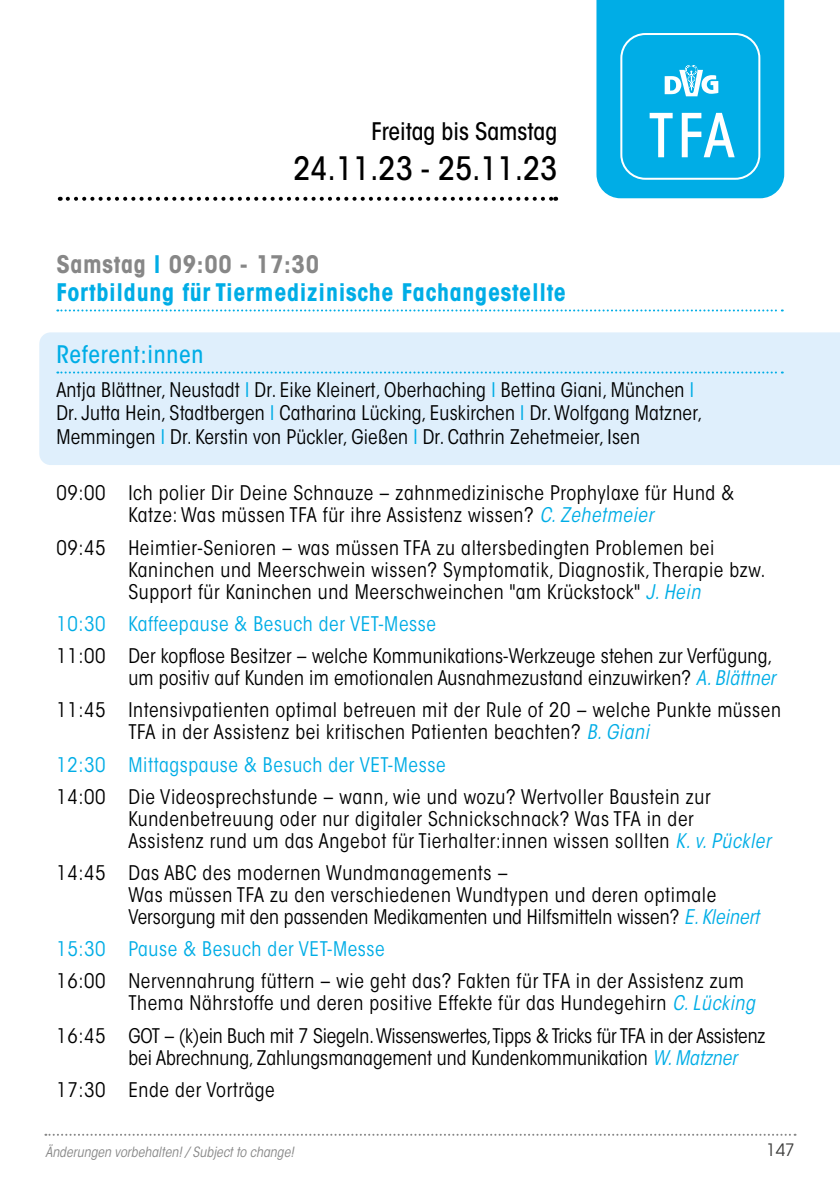
<style>
.page{position:relative;width:840px;height:1191px;background:#fff}
.page>*{position:absolute;margin:0;border:0;box-sizing:border-box;transform-origin:0 0}
.t1{font:500 condensed 60px "ITC Avant Garde Std";color:#fff}
.t2{font:500 condensed 32px "ITC Avant Garde Std";color:#000}
.t3{font:700 condensed 24px/28px "ITC Avant Garde Std";letter-spacing:.03em;color:#00ade6}
.t4{font:500 condensed 24px "ITC Avant Garde Std";color:#000}
.t5{font:500 condensed 24px "ITC Avant Garde Std";letter-spacing:.03em;color:#00ade6}
.t6{font:condensed 20px/22px "ITC Avant Garde Std";letter-spacing:.03em;color:#000}
.t7{font:condensed 20px/23.6px "ITC Avant Garde Std";letter-spacing:.01em;color:#000}
.t8{font:condensed 20px/22px "ITC Avant Garde Std";letter-spacing:-.01em;color:#000}
.t9{font:condensed 20px "ITC Avant Garde Std";letter-spacing:.03em;color:#00ade6}
.t10{font:17px "ITC Avant Garde Std";color:#3c3c3b}
.t11{font:italic condensed 14px "ITC Avant Garde Std";color:#878787}
.s1{color:#878787}
.s2{color:#00ade6}
.s3{font-style:italic;color:#00ade6}
</style>
<div class="page">
<svg style="left:45px;top:1133px;width:750px;height:2px"></svg>
<div style="left:596px;top:0;width:187px;height:198px;background:#00ade6"></div>
<div style="left:620px;top:33px;width:140px;height:147px;border:2px solid #fff;border-radius:24px"></div>
<svg style="left:68px;top:197px;width:488px;height:4px"></svg>
<div style="left:39px;top:332px;width:800px;height:133px;background:#dfeffc"></div>
<svg style="left:57px;top:309px;width:725px;height:2px"></svg>
<svg style="left:57px;top:371px;width:725px;height:2px"></svg>
<p class="t4" style="left:371px;top:116px;width:187px">Freitag bis Samstag</p>
<h2 class="t2" style="left:293px;top:148px;width:265px">24.11.23 - 25.11.23</h2>
<h1 class="t1" style="left:648px;top:99px;width:88px">TFA</h1>
<p class="t3" style="left:56px;top:250px;width:511px"><span class="s1">Samstag</span> l <span class="s1">09:00 - 17:30<br></span>Fortbildung für Tiermedizinische Fachangestellte</p>
<p class="t5" style="left:56px;top:339px;width:148px">Referent:innen</p>
<p class="t7" style="left:56px;top:378px;width:647px">Antja Blättner, Neustadt <span class="s2">I</span> Dr. Eike Kleinert, Oberhaching <span class="s2">I</span> Bettina Giani, München <span class="s2">I<br></span>Dr. Jutta Hein, Stadtbergen <span class="s2">I</span> Catharina Lücking, Euskirchen <span class="s2">I</span> Dr. Wolfgang Matzner,<br>Memmingen <span class="s2">I</span> Dr. Kerstin von Pückler, Gießen <span class="s2">I</span> Dr. Cathrin Zehetmeier, Isen</p>
<p class="t6" style="left:56px;top:482px;width:679px;text-align:center">09:00 Ich polier Dir Deine Schnauze – zahnmedizinische Prophylaxe für Hund &amp;<br>Katze: Was müssen TFA für ihre Assistenz wissen? <span class="s3">C. Zehetmeier</span></p>
<p class="t6" style="left:128px;top:536px;width:638px;text-indent:-72px">09:45 Heimtier-Senioren – was müssen TFA zu altersbedingten Problemen bei<br>Kaninchen und Meerschwein wissen? Symptomatik, Diagnostik, Therapie bzw.<br>Support für Kaninchen und Meerschweinchen "am Krückstock" <span class="s3">J. Hein</span></p>
<p class="t9" style="left:56px;top:611px;width:381px">10:30 Kaffeepause &amp; Besuch der VET-Messe</p>
<p class="t7" style="left:56px;top:645px;width:720px;line-height:22px;text-align:right">11:00 Der kopflose Besitzer – welche Kommunikations-Werkzeuge stehen zur Verfügung, um positiv auf Kunden im emotionalen Ausnahmezustand einzuwirken? <span class="s3">A. Blättner</span></p>
<p class="t6" style="left:128px;top:699px;width:653px;text-indent:-72px">11:45 Intensivpatienten optimal betreuen mit der Rule of 20 – welche Punkte müssen<br>TFA in der Assistenz bei kritischen Patienten beachten? <span class="s3">B. Giani</span></p>
<p class="t9" style="left:56px;top:752px;width:390px">12:30 Mittagspause &amp; Besuch der VET-Messe</p>
<p class="t6" style="left:128px;top:785px;width:643px;text-indent:-72px">14:00 Die Videosprechstunde – wann, wie und wozu? Wertvoller Baustein zur<br>Kundenbetreuung oder nur digitaler Schnickschnack? Was TFA in der<br>Assistenz rund um das Angebot für Tierhalter:innen wissen sollten <span class="s3">K. v. Pückler</span></p>
<p class="t6" style="left:128px;top:862px;width:632px;text-indent:-72px">14:45 Das ABC des modernen Wundmanagements –<br>Was müssen TFA zu den verschiedenen Wundtypen und deren optimale<br>Versorgung mit den passenden Medikamenten und Hilfsmitteln wissen? <span class="s3">E. Kleinert</span></p>
<p class="t9" style="left:56px;top:937px;width:330px">15:30 Pause &amp; Besuch der VET-Messe</p>
<p class="t6" style="left:128px;top:970px;width:627px;text-indent:-72px">16:00 Nervennahrung füttern – wie geht das? Fakten für TFA in der Assistenz zum<br>Thema Nährstoffe und deren positive Effekte für das Hundegehirn <span class="s3">C. Lücking</span></p>
<p class="t8" style="left:128px;top:1024px;width:638px;text-indent:-72px">16:45 GOT – (k)ein Buch mit 7 Siegeln. Wissenswertes,Tipps &amp; Tricks für TFA in der Assistenz bei Abrechnung, Zahlungsmanagement und Kundenkommunikation <span class="s3">W. Matzner</span></p>
<p class="t6" style="left:56px;top:1078px;width:220px">17:30 Ende der Vorträge</p>
<p class="t11" style="left:45px;top:1143px;width:250px">Änderungen vorbehalten! / Subject to change!</p>
<p class="t10" style="left:765px;top:1139px;width:30px">147</p>
</div>
